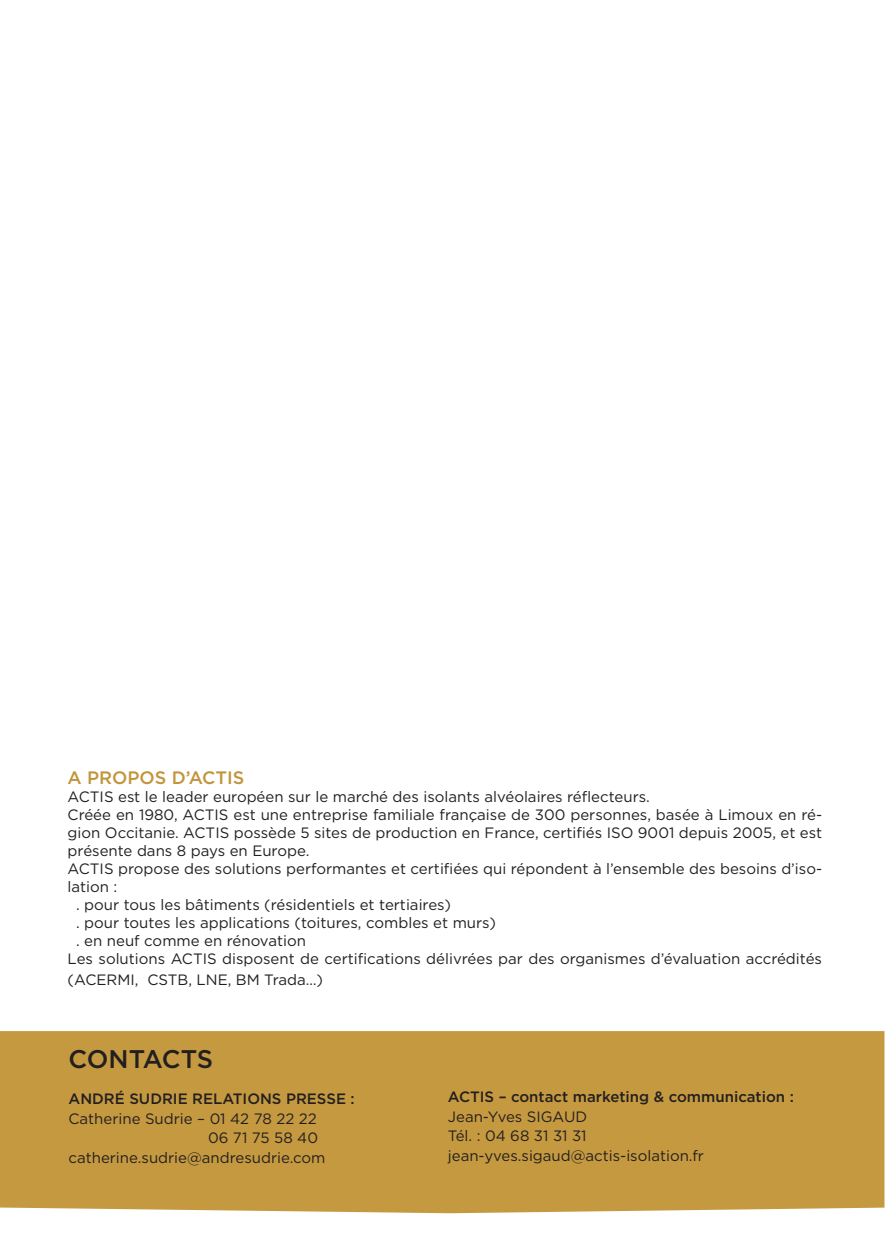
<style>
.page{position:relative;width:893px;height:1246px;background:#fff}
.page>*{position:absolute;margin:0;border:0;box-sizing:border-box;transform-origin:0 0}
.t1{font:500 25.5px "Gotham";letter-spacing:-.015em;color:#231f20}
.t2{font:500 18px "Gotham";color:#c2953c}
.t3{font:15px/18px "Gotham";color:#231f20}
.t4{font:500 15px "Gotham";color:#231f20}
</style>
<div class="page">
<div style="left:0;top:1031px;width:884px;height:182px;background:#c5993f"></div>
<p class="t2" style="left:68px;top:765px;width:178px">A PROPOS D’ACTIS</p>
<p class="t3" style="left:68px;top:787px;width:584px">ACTIS est le leader européen sur le marché des isolants alvéolaires réflecteurs.</p>
<p class="t3" style="left:68px;top:805px;width:756px;text-align:justify">Créée en 1980, ACTIS est une entreprise familiale française de 300 personnes, basée à Limoux en ré&shy;gion Occitanie. ACTIS possède 5 sites de production en France, certifiés ISO 9001 depuis 2005, et est présente dans 8 pays en Europe.</p>
<p class="t3" style="left:68px;top:859px;width:756px">ACTIS propose des solutions performantes et certifiées qui répondent à l’ensemble des besoins d’iso&shy;lation :</p>
<p class="t3" style="left:76px;top:895px;width:376px">. pour tous les bâtiments (résidentiels et tertiaires)</p>
<p class="t3" style="left:76px;top:913px;width:421px">. pour toutes les applications (toitures, combles et murs)</p>
<p class="t3" style="left:76px;top:931px;width:231px">. en neuf comme en rénovation</p>
<p class="t3" style="left:68px;top:947px;width:756px;line-height:21.6px">Les solutions ACTIS disposent de certifications délivrées par des organismes d’évaluation accrédités (ACERMI, CSTB, LNE, BM Trada…)</p>
<p class="t1" style="left:69px;top:1043px;width:146px">CONTACTS</p>
<p class="t4" style="left:69px;top:1089px;width:288px">ANDRÉ SUDRIE RELATIONS PRESSE :</p>
<p class="t3" style="left:69px;top:1109px;width:250px">Catherine Sudrie – 01 42 78 22 22</p>
<p class="t3" style="left:208px;top:1128px;width:112px">06 71 75 58 40</p>
<p class="t3" style="left:69px;top:1148px;width:258px">catherine.sudrie@andresudrie.com</p>
<p class="t4" style="left:448px;top:1087px;width:348px">ACTIS – contact marketing &amp; communication :</p>
<p class="t3" style="left:448px;top:1107px;width:141px">Jean-Yves SIGAUD</p>
<p class="t3" style="left:448px;top:1127px;width:140px">Tél. : 04 68 31 31 31</p>
<p class="t3" style="left:448px;top:1146px;width:258px">jean-yves.sigaud@actis-isolation.fr</p>
</div>
